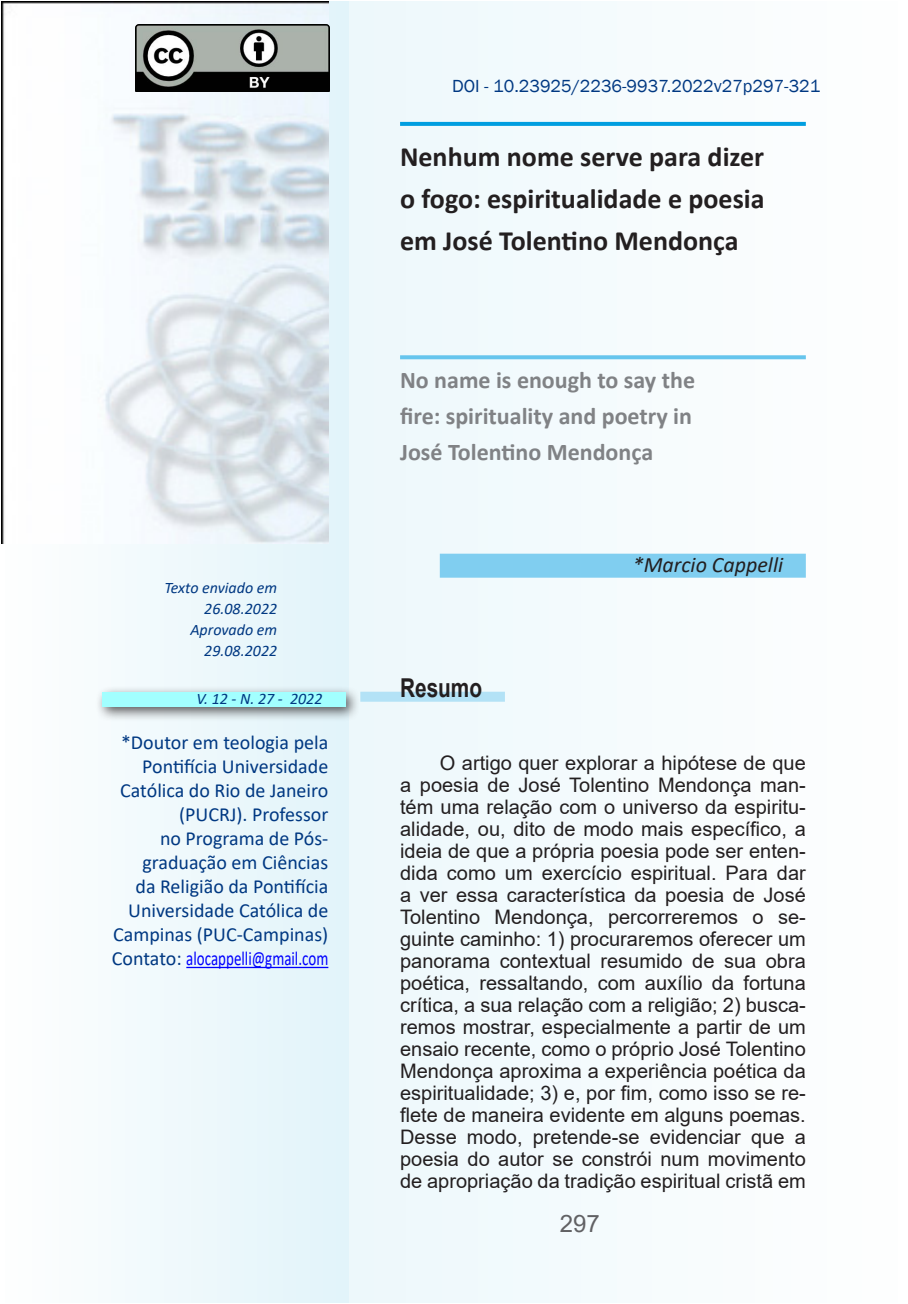
<style>
.page{position:relative;width:908px;height:1304px;background:#fff}
.page>*{position:absolute;margin:0;border:0;box-sizing:border-box;transform-origin:0 0}
.t1{font:700 28px/42px "Calibri";color:#231f20;text-align:justify}
.t2{font:700 26px "Arial";color:#231f20;scale:.8 1}
.t3{font:700 24px/36px "Calibri";color:#808285}
.t4{font:24px "Arial";color:#616164}
.t5{font:italic 22px "Calibri";color:#231f20}
.t6{font:20px/22px "Arial";color:#231f20;text-align:justify}
.t7{font:20px/24px "Calibri";color:#003882;text-align:right}
.t8{font:18px "Franklin Gothic";color:#003882}
.t9{font:italic 16px/21px "Calibri";color:#003882;text-align:right}
.s1{color:#00f}
.s2{font-style:inherit}
</style>
<div class="page">
<div style="left:1px;top:1px;width:905px;height:1302px;background:#f6fbfd"></div>
<div style="left:1px;top:1px;width:348px;height:1302px;background:linear-gradient(to right,#fefffe,#e1f3f9)"></div>
<img style="left:1px;top:1px;width:327px;height:542px">
<div style="left:95px;top:685px;width:265px;height:37px;background:#231f20;opacity:.75"></div>
<div style="left:102px;top:692px;width:243px;height:15px;background:#a2ffff"></div>
<hr style="left:186px;top:967px;width:142px;height:1px;background:#00f">
<svg style="left:400px;top:122px;width:405px;height:4px;background:#06a0e0"></svg>
<svg style="left:400px;top:355px;width:405px;height:4px;background:#70c8ee"></svg>
<div style="left:439px;top:554px;width:366px;height:24px;background:#80cef0"></div>
<div style="left:360px;top:692px;width:144px;height:10px;background:#b3e2f6"></div>
<img style="left:136px;top:24px;width:193px;height:68px">
<p class="t9" style="left:164px;top:576px;width:114px">Texto enviado em<br>26.08.2022<br>Aprovado em<br>29.08.2022</p>
<p class="t9" style="left:196px;top:688px;width:127px">V. 12 - N. 27 - 2022</p>
<p class="t7" style="left:112px;top:730px;width:218px">*Doutor em teologia pela<br>Pontifícia Universidade<br>Católica do Rio de Janeiro (PUCRJ). Professor<br>no Programa de Pós&shy;graduação em Ciências<br>da Religião da Pontifícia<br>Universidade Católica de<br>Campinas (PUC-Campinas)<br>Contato: <span class="s1">alocappelli@gmail.com</span></p>
<p class="t8" style="left:452px;top:75px;width:369px">DOI - 10.23925/2236-99<span class="s2">3</span>7.2022v27p297-321</p>
<h1 class="t1" style="left:400px;top:135px;width:366px">Nenhum nome serve para dizer o fogo: espiritualidade e poesia em José Tolentino Mendonça</h1>
<p class="t3" style="left:400px;top:361px;width:296px">No name is enough to say the fire: spirituality and poetry in<br>José Tolentino Mendonça</p>
<h2 class="t2" style="left:400px;top:670px;width:104px">Resumo</h2>
<p class="t5" style="left:632px;top:549px;width:152px">*Marcio Cappelli</p>
<p class="t6" style="left:400px;top:752px;width:407px;text-indent:40px">O artigo quer explorar a hipótese de que a poesia de José Tolentino Mendonça man&shy;tém uma relação com o universo da espiritu&shy;alidade, ou, dito de modo mais específico, a ideia de que a própria poesia pode ser enten&shy;dida como um exercício espiritual. Para dar a ver essa característica da poesia de José Tolentino Mendonça, percorreremos o se&shy;guinte caminho: 1) procuraremos oferecer um panorama contextual resumido de sua obra poética, ressaltando, com auxílio da fortuna crítica, a sua relação com a religião; 2) busca&shy;remos mostrar, especialmente a partir de um ensaio recente, como o próprio José Tolentino Mendonça aproxima a experiência poética da espiritualidade; 3) e, por fim, como isso se re&shy;flete de maneira evidente em alguns poemas.<br>Desse modo, pretende-se evidenciar que a poesia do autor se constrói num movimento de apropriação da tradição espiritual cristã em</p>
<p class="t4" style="left:559px;top:1206px;width:42px">297</p>
</div>
